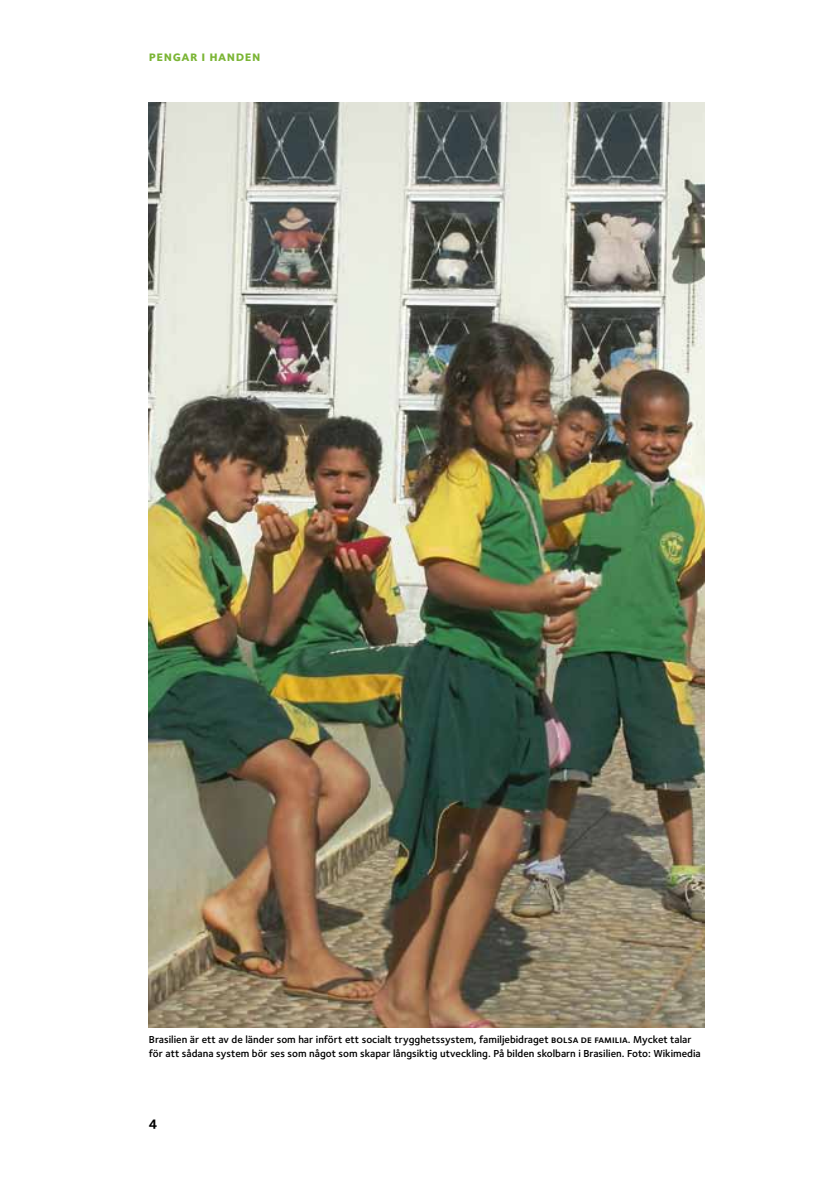
<style>
.page{position:relative;width:839px;height:1186px;background:#fff}
.page>*{position:absolute;margin:0;border:0;box-sizing:border-box;transform-origin:0 0}
.t1{font:14.17px "Foundry Sterling Bold Expert";letter-spacing:.04em;color:#7bb535}
.t2{font:14.17px "Foundry Sterling Bold Expert";color:#000}
.t3{font:10.5px/14px "Foundry Sterling Demi OSF";color:#000}
.s1{font-family:"Foundry Sterling Demi Expert"}
</style>
<div class="page">
<img style="left:149px;top:102px;width:555px;height:925px">
<h1 class="t1" style="left:149px;top:46px;width:113px">pengar i handen</h1>
<p class="t3" style="left:149px;top:1032px;width:553px">Brasilien är ett av de länder som har infört ett socialt trygghetssystem, familjebidraget <span class="s1">bolsa de familia</span>. Mycket talar för att sådana system bör ses som något som skapar långsiktig utveckling. På bilden skolbarn i Brasilien. Foto: Wikimedia</p>
<h1 class="t2" style="left:149px;top:1112px;width:10px">4</h1>
</div>
